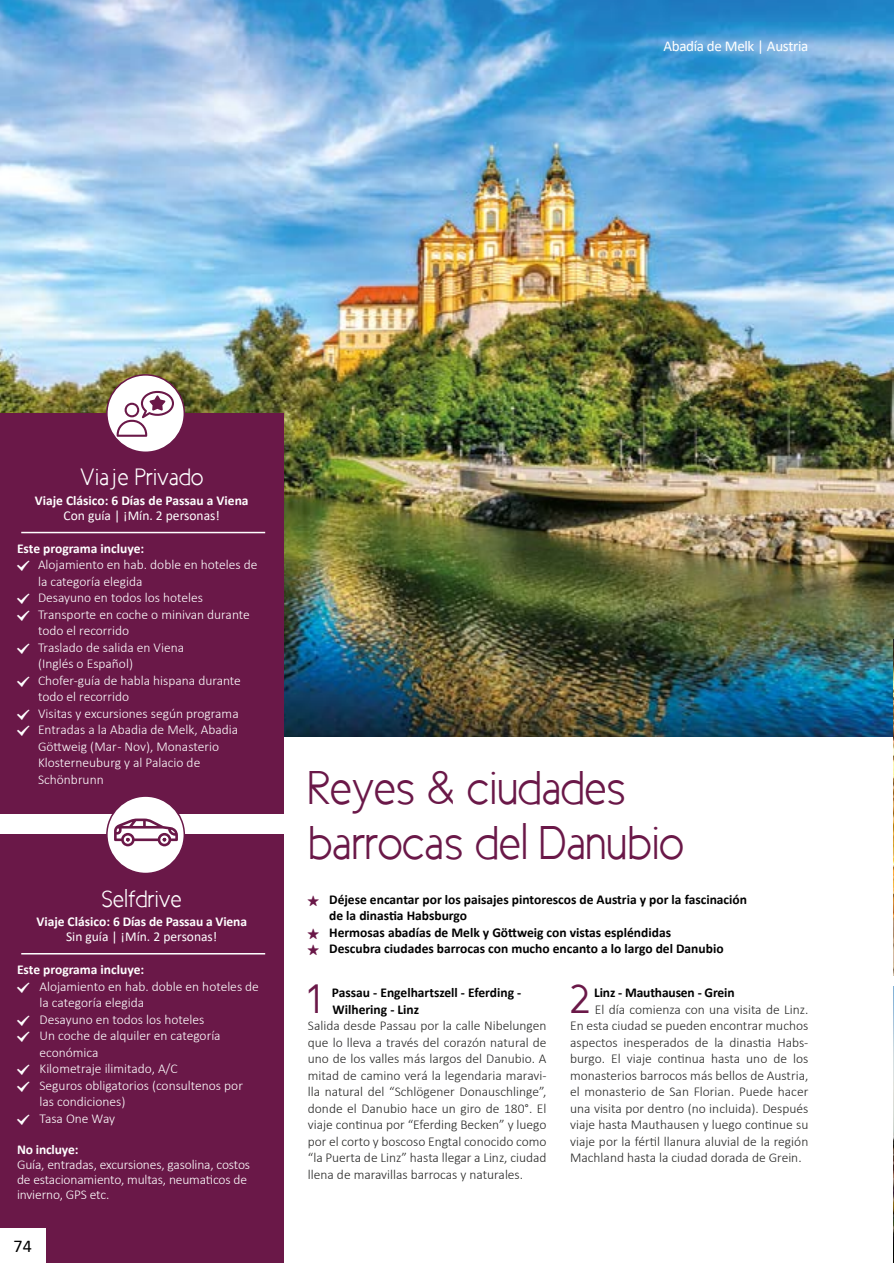
<style>
.page{position:relative;width:894px;height:1263px;background:#fff}
.page>*{position:absolute;margin:0;border:0;box-sizing:border-box;transform-origin:0 0}
.t1{font:48px/55.5px "New Cicle Semi";letter-spacing:-.01em;color:#6a1848}
.t2{font:41.7px "New Cicle Gordita";color:#6a1848}
.t3{font:24px "New Cicle Semi";color:#fff}
.t4{font:18px "Calibri";color:#000}
.t5{font:15px "Calibri";letter-spacing:-.02em;color:#fff}
.t6{font:300 13.5px/16.5px "Calibri";color:#282827;text-align:justify}
.t7{font:300 13.5px/16.5px "Calibri";color:#fff}
.t8{font:700 13.5px/16.5px "Calibri";color:#000}
.t9{font:700 13.5px "Calibri";color:#fff}
.t10{font:13.5px "Calibri";color:#fff}
</style>
<div class="page">
<img style="left:0;top:0;width:893px;height:737px">
<div style="left:0;top:414px;width:283px;height:400px;background:#6a1848"></div>
<hr style="left:21px;top:532px;width:244px;height:1px;background:#fff">
<div style="left:107px;top:375px;width:77px;height:77px;background:#fff;border-radius:50%"></div>
<svg style="left:117px;top:391px;width:57px;height:46px"></svg>
<div style="left:106px;top:374px;width:79px;height:79px;border:2px solid #6a1848;border-radius:50%"></div>
<div style="left:0;top:835px;width:283px;height:428px;background:#6a1848"></div>
<hr style="left:21px;top:953px;width:244px;height:1px;background:#fff">
<div style="left:107px;top:796px;width:77px;height:77px;background:#fff;border-radius:50%"></div>
<svg style="left:114px;top:818px;width:64px;height:28px"></svg>
<div style="left:106px;top:795px;width:79px;height:79px;border:2px solid #6a1848;border-radius:50%"></div>
<img style="left:893px;top:639px;width:1px;height:337px">
<img style="left:893px;top:987px;width:1px;height:276px">
<div style="left:0;top:1228px;width:45px;height:35px;background:#fff"></div>
<p class="t5" style="left:663px;top:36px;width:146px">Abadía de Melk | Austria</p>
<h3 class="t3" style="left:80px;top:465px;width:125px">Viaje Privado</h3>
<p class="t9" style="left:35px;top:491px;width:215px">Viaje Clásico: 6 Días de Passau a Viena</p>
<p class="t10" style="left:64px;top:506px;width:158px">Con guía | ¡Mín. 2 personas!</p>
<p class="t9" style="left:17px;top:539px;width:129px">Este programa incluye:</p>
<p class="t7" style="left:38px;top:557px;width:221px">Alojamiento en hab. doble en hoteles de la categoría elegida<br>Desayuno en todos los hoteles<br>Transporte en coche o minivan durante todo el recorrido<br>Traslado de salida en Viena<br>(Inglés o Español)<br>Chofer-guía de habla hispana durante todo el recorrido<br>Visitas y excursiones según programa<br>Entradas a la Abadia de Melk, Abadia<br>Göttweig (Mar - Nov), Monasterio<br>Klosterneuburg y al Palacio de<br>Schönbrunn</p>
<h3 class="t3" style="left:101px;top:886px;width:82px">Selfdrive</h3>
<p class="t9" style="left:36px;top:912px;width:212px">Viaje Clásico: 6 Días de Passau a Viena</p>
<p class="t10" style="left:66px;top:927px;width:153px">Sin guía | ¡Mín. 2 personas!</p>
<p class="t9" style="left:17px;top:960px;width:129px">Este programa incluye:</p>
<p class="t7" style="left:40px;top:978px;width:221px">Alojamiento en hab. doble en hoteles de la categoría elegida<br>Desayuno en todos los hoteles<br>Un coche de alquiler en categoría económica<br>Kilometraje ilimitado, A/C<br>Seguros obligatorios (consultenos por las condiciones)<br>Tasa One Way</p>
<p class="t9" style="left:17px;top:1140px;width:63px">No incluye:</p>
<p class="t7" style="left:17px;top:1157px;width:235px;line-height:15px">Guía, entradas, excursiones, gasolina, costos de estacionamiento, multas, neumaticos de invierno, GPS etc.</p>
<h3 class="t4" style="left:14px;top:1233px;width:20px">74</h3>
<h1 class="t1" style="left:308px;top:760px;width:378px">Reyes &amp; ciudades barrocas del Danubio</h1>
<p class="t8" style="left:329px;top:891px;width:419px">Déjese encantar por los paisajes pintorescos de Austria y por la fascinación de la dinastia Habsburgo<br>Hermosas abadías de Melk y Göttweig con vistas espléndidas<br>Descubra ciudades barrocas con mucho encanto a lo largo del Danubio</p>
<h2 class="t2" style="left:570px;top:977px;width:21px">2</h2>
<h2 class="t2" style="left:308px;top:977px;width:14px">1</h2>
<p class="t8" style="left:594px;top:984px;width:142px">Linz - Mauthausen - Grein</p>
<p class="t8" style="left:332px;top:984px;width:191px">Passau - Engelhartszell - Eferding -<br>Wilhering - Linz</p>
<p class="t6" style="left:308px;top:1017px;width:240px">Salida desde Passau por la calle Nibelungen que lo lleva a través del corazón natural de uno de los valles más largos del Danubio. A mitad de camino verá la legendaria maravi&shy;lla natural del “Schlögener Donauschlinge”, donde el Danubio hace un giro de 180°. El viaje continua por “Eferding Becken” y luego por el corto y boscoso Engtal conocido como “la Puerta de Linz” hasta llegar a Linz, ciudad llena de maravillas barrocas y naturales.</p>
<p class="t6" style="left:570px;top:1001px;width:240px;text-indent:25px">El día comienza con una visita de Linz.<br>En esta ciudad se pueden encontrar muchos aspectos inesperados de la dinastia Habs&shy;burgo. El viaje continua hasta uno de los monasterios barrocos más bellos de Austria, el monasterio de San Florian. Puede hacer una visita por dentro (no incluida). Después viaje hasta Mauthausen y luego continue su viaje por la fértil llanura aluvial de la región Machland hasta la ciudad dorada de Grein.</p>
</div>
